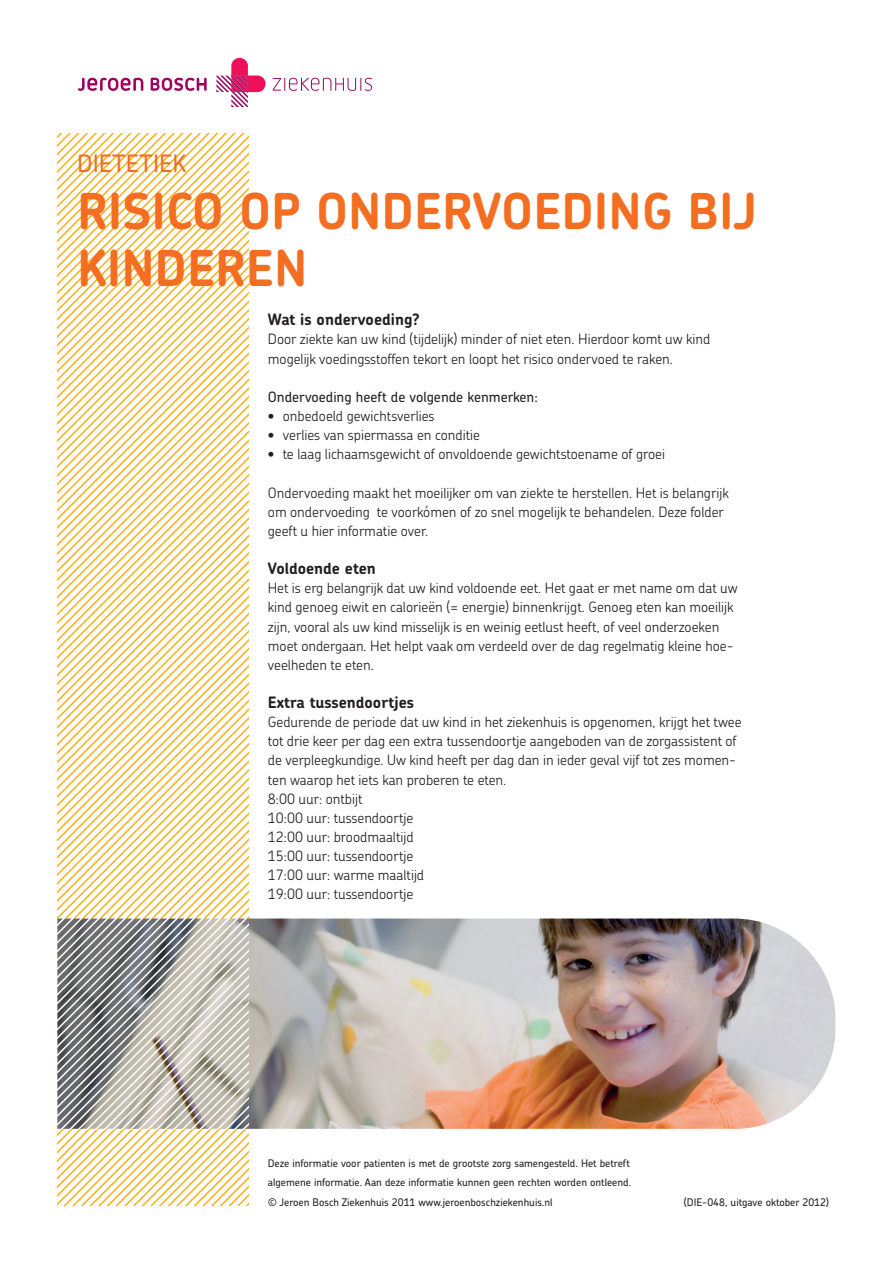
<style>
.page{position:relative;width:893px;height:1263px;background:#fff}
.page>*{position:absolute;margin:0;border:0;box-sizing:border-box;transform-origin:0 0}
.t1{font:700 49.5px/57px "Chevin";color:#f36e21}
.t2{font:500 24px "Chevin";color:#f36e21}
.t3{font:700 15.75px "Chevin";color:#231f20}
.t4{font:300 14.25px/19.2px "Chevin";color:#231f20}
.t5{font:500 14.25px "Chevin";color:#231f20}
.t6{font:500 10.5px/19.2px "Chevin";color:#231f20}
</style>
<div class="page">
<svg style="left:57px;top:134px;width:192px;height:238px"></svg>
<svg style="left:216px;top:58px;width:49px;height:49px"></svg>
<svg style="left:273px;top:78px;width:99px;height:13px"></svg>
<svg style="left:151px;top:78px;width:56px;height:13px"></svg>
<svg style="left:78px;top:78px;width:65px;height:13px"></svg>
<img style="left:249px;top:918px;width:586px;height:211px">
<svg style="left:57px;top:372px;width:192px;height:833px"></svg>
<h2 class="t2" style="left:77px;top:148px;width:110px">Dietetiek</h2>
<h1 class="t1" style="left:77px;top:182px;width:681px">Risico op ondervoeding bij kinderen</h1>
<p class="t3" style="left:268px;top:309px;width:153px">Wat is ondervoeding?</p>
<p class="t4" style="left:268px;top:329px;width:444px">Door ziekte kan uw kind (tijdelijk) minder of niet eten. Hierdoor komt uw kind mogelijk voedingsstoffen tekort en loopt het risico ondervoed te raken.</p>
<p class="t5" style="left:268px;top:387px;width:271px">Ondervoeding heeft de volgende kenmerken:</p>
<p class="t4" style="left:268px;top:406px;width:168px">• onbedoeld gewichtsverlies</p>
<p class="t4" style="left:268px;top:425px;width:214px">• verlies van spiermassa en conditie</p>
<p class="t4" style="left:268px;top:444px;width:399px">• te laag lichaamsgewicht of onvoldoende gewichtstoename of groei</p>
<p class="t4" style="left:268px;top:483px;width:462px">Ondervoeding maakt het moeilijker om van ziekte te herstellen. Het is belangrijk om ondervoeding te voorkómen of zo snel mogelijk te behandelen. Deze folder geeft u hier informatie over.</p>
<p class="t3" style="left:268px;top:558px;width:109px">Voldoende eten</p>
<p class="t4" style="left:268px;top:578px;width:471px">Het is erg belangrijk dat uw kind voldoende eet. Het gaat er met name om dat uw kind genoeg eiwit en calorieën (= energie) binnenkrijgt. Genoeg eten kan moeilijk zijn, vooral als uw kind misselijk is en weinig eetlust heeft, of veel onderzoeken moet ondergaan. Het helpt vaak om verdeeld over de dag regelmatig kleine hoe&shy;veelheden te eten.</p>
<p class="t3" style="left:268px;top:692px;width:148px">Extra tussendoortjes</p>
<p class="t4" style="left:268px;top:712px;width:475px">Gedurende de periode dat uw kind in het ziekenhuis is opgenomen, krijgt het twee tot drie keer per dag een extra tussendoortje aangeboden van de zorgassistent of de verpleegkundige. Uw kind heeft per dag dan in ieder geval vijf tot zes momen&shy;ten waarop het iets kan proberen te eten.<br>8:00 uur: ontbijt<br>10:00 uur: tussendoortje<br>12:00 uur: broodmaaltijd<br>15:00 uur: tussendoortje<br>17:00 uur: warme maaltijd<br>19:00 uur: tussendoortje</p>
<p class="t6" style="left:268px;top:1154px;width:365px">Deze informatie voor patienten is met de grootste zorg samengesteld. Het betreft algemene informatie. Aan deze informatie kunnen geen rechten worden ontleend. © Jeroen Bosch Ziekenhuis 2011 www.jeroenboschziekenhuis.nl</p>
<p class="t6" style="left:684px;top:1192px;width:147px">(DIE-048, uitgave oktober 2012)</p>
</div>
